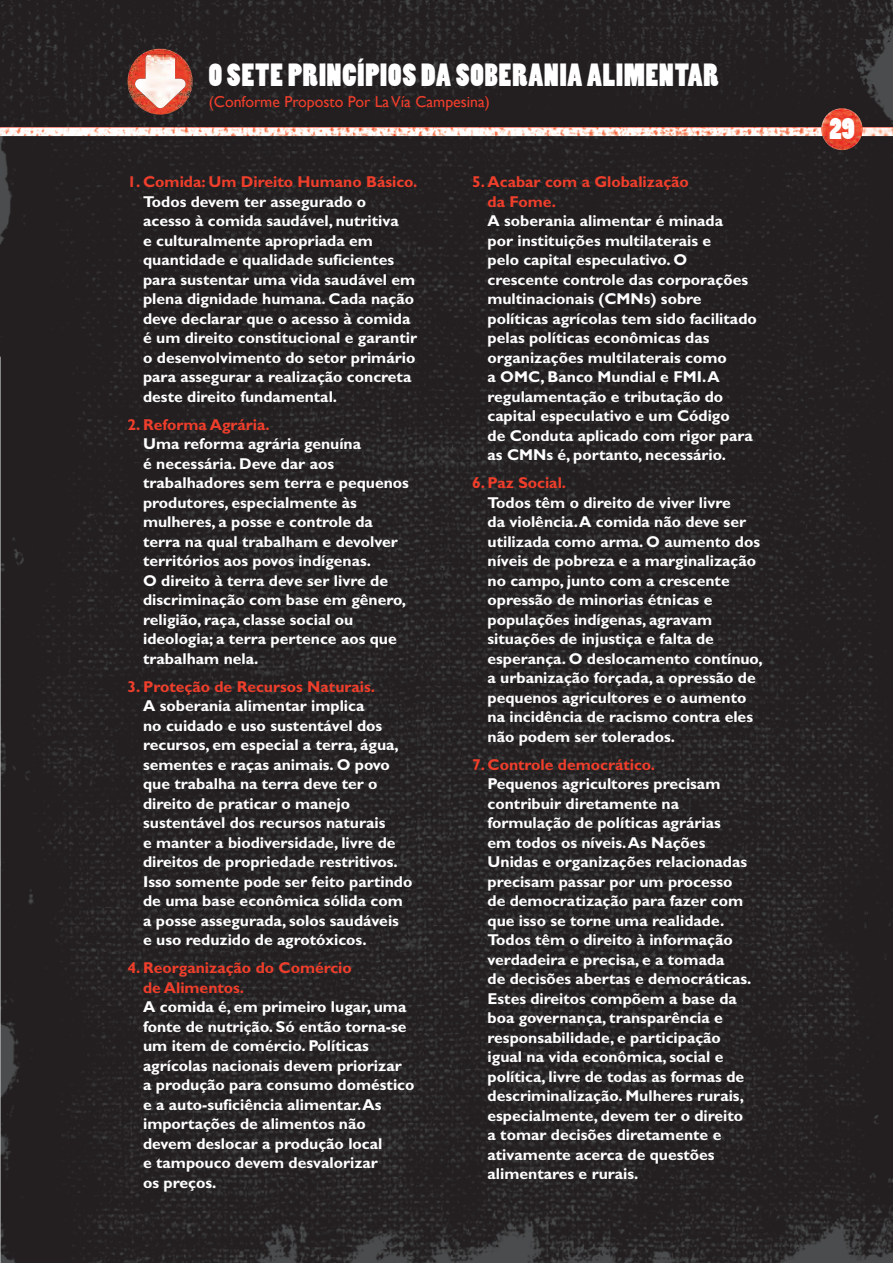
<style>
.page{position:relative;width:893px;height:1263px;background:#fff}
.page>*{position:absolute;margin:0;border:0;box-sizing:border-box;transform-origin:0 0}
.t1{font:30px "Poplar Std";letter-spacing:.03em;color:#fff}
.t2{font:28.5px "Poplar Std";color:#fff}
.t3{font:700 15.75px/19.5px "Gill Sans";color:#fff}
.t4{font:700 15.75px/19.5px "Gill Sans";color:#ef3e2b}
.t5{font:15.75px "Gill Sans";color:#ef3e2b}
</style>
<div class="page">
<img style="left:0;top:136px;width:893px;height:1127px">
<img style="left:0;top:0;width:893px;height:128px">
<img style="left:862px;top:128px;width:31px;height:8px">
<img style="left:0;top:128px;width:821px;height:8px">
<img style="left:821px;top:108px;width:41px;height:42px">
<img style="left:128px;top:48px;width:65px;height:67px">
<img style="left:135px;top:54px;width:51px;height:54px">
<h1 class="t1" style="left:209px;top:63px;width:512px">O SETE PRINCÍPIOS DA SOBERANIA ALIMENTAR</h1>
<p class="t5" style="left:209px;top:93px;width:283px">(Conforme Proposto Por La Vía Campesina)</p>
<p class="t4" style="left:128px;top:174px;width:291px">1. Comida: Um Direito Humano Básico.</p>
<p class="t3" style="left:143px;top:193px;width:276px">Todos devem ter assegurado o acesso à comida saudável, nutritiva<br>e culturalmente apropriada em quantidade e qualidade suficientes para sustentar uma vida saudável em plena dignidade humana. Cada nação deve declarar que o acesso à comida é um direito constitucional e garantir o desenvolvimento do setor primário para assegurar a realização concreta deste direito fundamental.</p>
<p class="t4" style="left:128px;top:416px;width:144px">2. Reforma Agrária.</p>
<p class="t3" style="left:143px;top:436px;width:267px">Uma reforma agrária genuína<br>é necessária. Deve dar aos trabalhadores sem terra e pequenos produtores, especialmente às mulheres, a posse e controle da terra na qual trabalham e devolver territórios aos povos indígenas.<br>O direito à terra deve ser livre de discriminação com base em gênero, religião, raça, classe social ou ideologia; a terra pertence aos que trabalham nela.</p>
<p class="t4" style="left:128px;top:678px;width:249px">3. Proteção de Recursos Naturais.</p>
<p class="t3" style="left:143px;top:698px;width:271px">A soberania alimentar implica<br>no cuidado e uso sustentável dos recursos, em especial a terra, água, sementes e raças animais. O povo que trabalha na terra deve ter o direito de praticar o manejo sustentável dos recursos naturais<br>e manter a biodiversidade, livre de direitos de propriedade restritivos.<br>Isso somente pode ser feito partindo de uma base econômica sólida com a posse assegurada, solos saudáveis<br>e uso reduzido de agrotóxicos.</p>
<p class="t4" style="left:143px;top:960px;width:210px;text-indent:-16px">4. Reorganização do Comércio de Alimentos.</p>
<p class="t3" style="left:143px;top:999px;width:273px">A comida é, em primeiro lugar, uma fonte de nutrição. Só então torna-se um item de comércio. Políticas agrícolas nacionais devem priorizar<br>a produção para consumo doméstico e a auto-suficiência alimentar. As importações de alimentos não devem deslocar a produção local<br>e tampouco devem desvalorizar<br>os preços.</p>
<p class="t4" style="left:488px;top:174px;width:203px;text-indent:-16px">5. Acabar com a Globalização da Fome.</p>
<p class="t3" style="left:488px;top:213px;width:271px">A soberania alimentar é minada<br>por instituições multilaterais e<br>pelo capital especulativo. O crescente controle das corporações multinacionais (CMNs) sobre políticas agrícolas tem sido facilitado pelas políticas econômicas das organizações multilaterais como<br>a OMC, Banco Mundial e FMI. A regulamentação e tributação do capital especulativo e um Código<br>de Conduta aplicado com rigor para as CMNs é, portanto, necessário.</p>
<p class="t4" style="left:472px;top:475px;width:96px">6. Paz Social.</p>
<p class="t3" style="left:488px;top:494px;width:277px">Todos têm o direito de viver livre<br>da violência. A comida não deve ser utilizada como arma. O aumento dos níveis de pobreza e a marginalização no campo, junto com a crescente opressão de minorias étnicas e populações indígenas, agravam situações de injustiça e falta de esperança. O deslocamento contínuo, a urbanização forçada, a opressão de pequenos agricultores e o aumento na incidência de racismo contra eles não podem ser tolerados.</p>
<p class="t4" style="left:472px;top:756px;width:185px">7. Controle democrático.</p>
<p class="t3" style="left:488px;top:776px;width:265px">Pequenos agricultores precisam contribuir diretamente na formulação de políticas agrárias<br>em todos os níveis. As Nações<br>Unidas e organizações relacionadas precisam passar por um processo de democratização para fazer com que isso se torne uma realidade.<br>Todos têm o direito à informação verdadeira e precisa, e a tomada<br>de decisões abertas e democráticas.<br>Estes direitos compõem a base da boa governança, transparência e responsabilidade, e participação igual na vida econômica, social e política, livre de todas as formas de descriminalização. Mulheres rurais, especialmente, devem ter o direito a tomar decisões diretamente e ativamente acerca de questões alimentares e rurais.</p>
<h2 class="t2" style="left:829px;top:117px;width:27px">29</h2>
</div>
